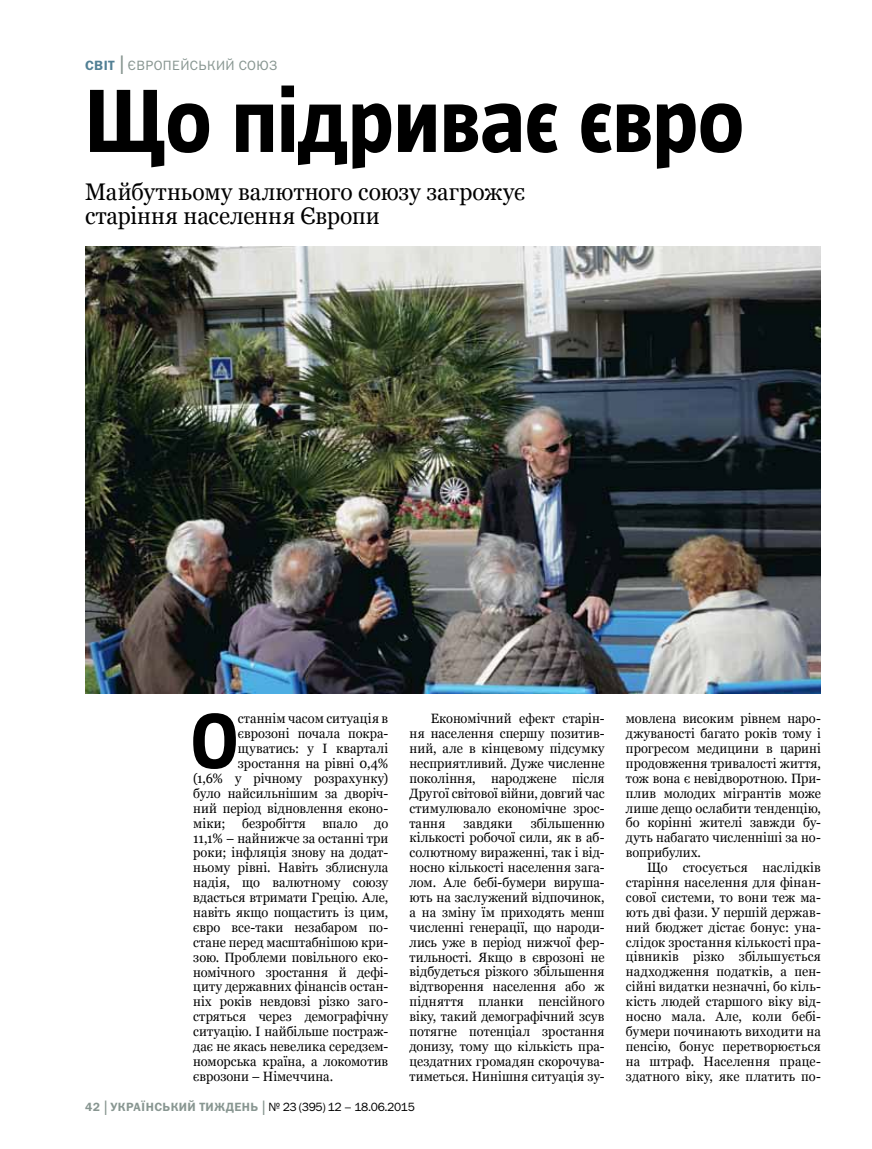
<style>
.page{position:relative;width:872px;height:1149px;background:#fff}
.page>*{position:absolute;margin:0;border:0;box-sizing:border-box;transform-origin:0 0}
.t1{font:700 88.5px "UT Magazine";letter-spacing:-.005em;color:#000}
.t2{font:700 77.25px "UT Magazine";color:#000;scale:.95 1}
.t3{font:24px/24px "Georgia";letter-spacing:.005em;color:#000;scale:.95 1}
.t4{font:13.5px/14.9px "Georgia";letter-spacing:.005em;color:#000;text-align:justify;scale:.95 1}
.t5{font:13.5px "Franklin Gothic Book C";letter-spacing:.03em;color:#889691}
.t6{font:12px "Franklin Gothic Book C";letter-spacing:-.03em;color:#000}
.s1{font-family:"Franklin Gothic Demi C";color:#528095}
.s2{font-size:27px}
.s3{font-family:"Franklin Gothic Demi C";color:#889691}
.s4{font-size:21px;color:#889691}
</style>
<div class="page">
<img style="left:85px;top:247px;width:736px;height:446px">
<p class="t5" style="left:85px;top:58px;width:194px"><span class="s1">світ</span><span class="s2">|</span>Європ ейський Союз</p>
<h1 class="t1" style="left:85px;top:73px;width:660px">Що підриває євро</h1>
<h3 class="t3" style="left:85px;top:180px;width:465px">Майбутньому валютного союзу загрожує старіння населення Європи</h3>
<h2 class="t2" style="left:190px;top:698px;width:46px">О</h2>
<p class="t4" style="left:238px;top:711px;width:160px">станнім часом ситуація в</p>
<p class="t4" style="left:238px;top:726px;width:160px">єврозоні почала покра-</p>
<p class="t4" style="left:238px;top:741px;width:160px">щуватись: у І кварталі</p>
<p class="t4" style="left:238px;top:756px;width:160px">зростання на рівні 0,4%</p>
<p class="t4" style="left:193px;top:771px;width:207px">(1,6% у річному розрахунку)</p>
<p class="t4" style="left:193px;top:785px;width:207px">було найсильнішим за дворіч-</p>
<p class="t4" style="left:193px;top:800px;width:207px">ний період відновлення еконо-</p>
<p class="t4" style="left:193px;top:815px;width:207px">міки; безробіття впало до</p>
<p class="t4" style="left:193px;top:830px;width:207px">11,1% – найнижче за останні три</p>
<p class="t4" style="left:193px;top:845px;width:207px">роки; інфляція знову на додат-</p>
<p class="t4" style="left:193px;top:860px;width:207px">ньому рівні. Навіть зблиснула</p>
<p class="t4" style="left:193px;top:875px;width:207px">надія, що валютному союзу</p>
<p class="t4" style="left:193px;top:890px;width:207px">вдасться втримати Грецію. Але,</p>
<p class="t4" style="left:193px;top:904px;width:207px">навіть якщо пощастить із цим,</p>
<p class="t4" style="left:193px;top:919px;width:207px">євро все-таки незабаром по-</p>
<p class="t4" style="left:193px;top:934px;width:207px">стане перед масштабнішою кри-</p>
<p class="t4" style="left:193px;top:949px;width:207px">зою. Проблеми повільного еко-</p>
<p class="t4" style="left:193px;top:964px;width:207px">номічного зростання й дефі-</p>
<p class="t4" style="left:193px;top:979px;width:207px">циту державних фінансів остан-</p>
<p class="t4" style="left:193px;top:994px;width:207px">ніх років невдовзі різко заго-</p>
<p class="t4" style="left:193px;top:1009px;width:207px">стряться через демографічну</p>
<p class="t4" style="left:193px;top:1023px;width:207px">ситуацію. І найбільше постраж-</p>
<p class="t4" style="left:193px;top:1038px;width:207px">дає не якась невелика середзем-</p>
<p class="t4" style="left:193px;top:1053px;width:207px">номорська країна, а локомотив</p>
<p class="t4" style="left:193px;top:1068px;width:149px">єврозони – Німеччина.</p>
<p class="t4" style="left:409px;top:711px;width:207px;text-indent:21px">Економічний ефект старін&shy;ня населення спершу позитив&shy;ний, але в кінцевому підсумку несприятливий. Дуже численне покоління, народжене після Другої світової війни, довгий час стимулювало економічне зрос&shy;тання</p>
<p class="t4" style="left:409px;top:815px;width:207px;text-indent:121px">збільшенню кількості робочої сили, як в аб&shy;солютному вираженні, так і від&shy;носно кількості населення зага&shy;лом. Але бебі-бумери вируша&shy;ють на заслужений відпочинок, а на зміну їм приходять менш численні генерації, що народи&shy;лись уже в період нижчої фер&shy;тильності. Якщо в єврозоні не відбудеться різкого збільшення відтворення населення або ж підняття планки пенсійного віку, такий демографічний зсув потягне потенціал зростання донизу, тому що кількість пра&shy;цездатних громадян скорочува&shy;тиметься. Нинішня ситуація зу-</p>
<p class="t4" style="left:463px;top:815px;width:53px">завдяки</p>
<p class="t6" style="left:85px;top:1099px;width:331px"><span class="s3">42</span><span class="s4">|</span><span class="s3">УКРАЇНСЬКИЙ ТИЖДЕНЬ</span><span class="s4">|</span>№ 23 (395) 12 – 18.06.2015</p>
<p class="t4" style="left:626px;top:711px;width:207px">мовлена високим рівнем наро&shy;джуваності багато років тому і прогресом медицини в царині продовження тривалості життя, тож вона є невідворотною. При&shy;плив молодих мігрантів може лише дещо ослабити тенденцію, бо корінні жителі завжди бу&shy;дуть набагато численніші за но&shy;воприбулих.</p>
<p class="t4" style="left:626px;top:860px;width:207px;text-indent:21px">Що стосується наслідків старіння населення для фінан&shy;сової системи, то вони теж ма&shy;ють дві фази. У першій держав&shy;ний бюджет дістає бонус: уна&shy;слідок зростання кількості пра&shy;цівників різко збільшується надходження податків, а пен&shy;сійні видатки незначні, бо кіль&shy;кість людей старшого віку від&shy;носно мала. Але, коли бебі&shy;бумери починають виходити на пенсію, бонус перетворюється на штраф. Населення праце&shy;здатного віку, яке платить по-</p>
</div>
